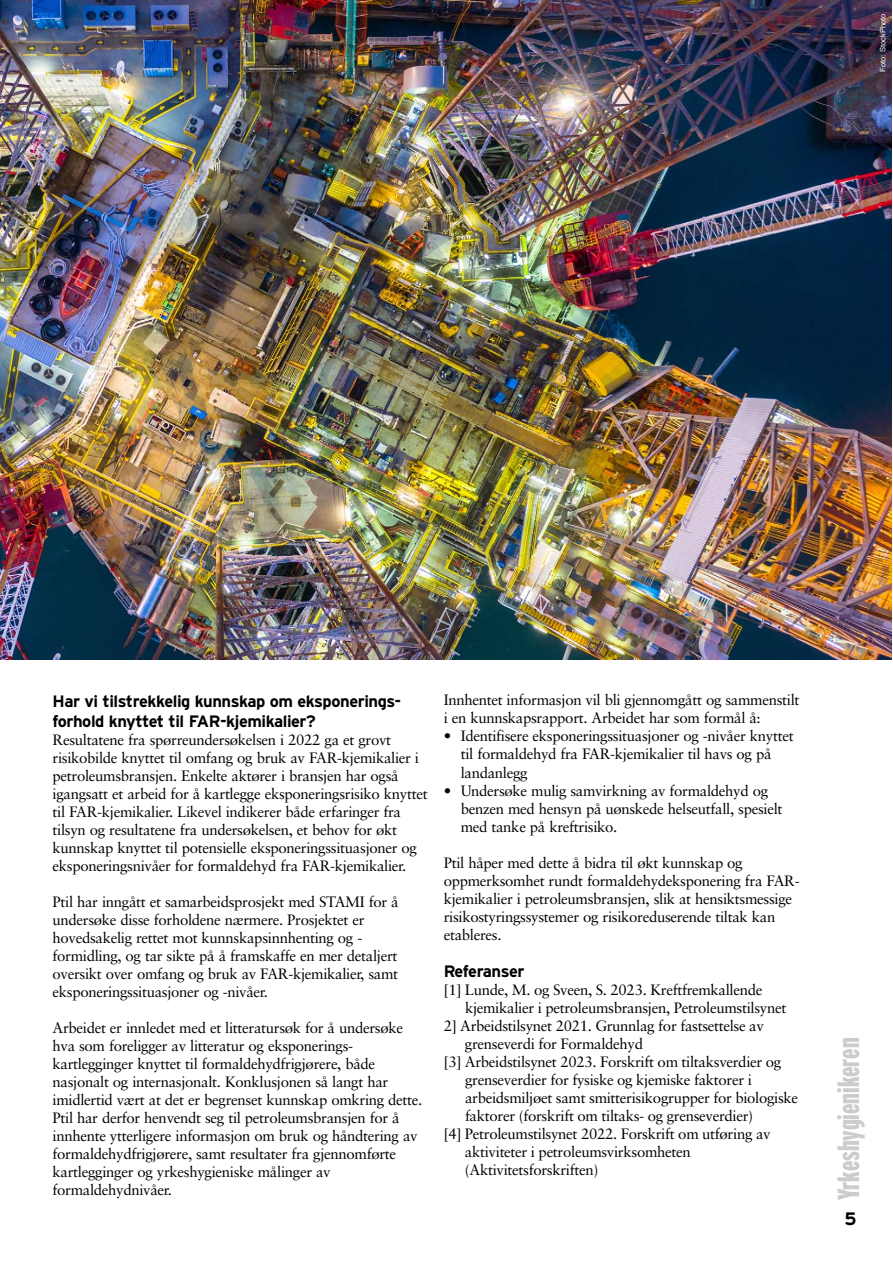
<style>
.page{position:relative;width:893px;height:1263px;background:#fff}
.page>*{position:absolute;margin:0;border:0;box-sizing:border-box;transform-origin:0 0}
.t1{font:900 extra-condensed 30.3px "Interstate";color:#ccc}
.t2{font:700 18px "Interstate";color:#000}
.t3{font:700 16.5px/19.5px "Interstate";letter-spacing:-.03em;color:#000}
.t4{font:15px/18px "Sabon";letter-spacing:-.02em;color:#000}
.t5{font:7.5px "Helvetica";color:#fff}
</style>
<div class="page">
<img style="left:0;top:1px;width:891px;height:659px">
<p class="t5" style="left:880px;top:72px;width:59px;rotate:-90deg">Foto: StockPhoto</p>
<p class="t3" style="left:53px;top:693px;width:350px">Har vi tilstrekkelig kunnskap om eksponerings&shy;forhold knyttet til FAR-kjemikalier?</p>
<p class="t4" style="left:53px;top:732px;width:377px">Resultatene fra spørreundersøkelsen i 2022 ga et grovt risikobilde knyttet til omfang og bruk av FAR-kjemikalier i petroleumsbransjen. Enkelte aktører i bransjen har også igangsatt et arbeid for å kartlegge eksponeringsrisiko knyttet til FAR-kjemikalier. Likevel indikerer både erfaringer fra tilsyn og resultatene fra undersøkelsen, et behov for økt kunnskap knyttet til potensielle eksponeringssituasjoner og eksponeringsnivåer for formaldehyd fra FAR-kjemikalier.</p>
<p class="t4" style="left:53px;top:894px;width:348px">Ptil har inngått et samarbeidsprosjekt med STAMI for å undersøke disse forholdene nærmere. Prosjektet er hovedsakelig rettet mot kunnskapsinnhenting og - formidling, og tar sikte på å framskaffe en mer detaljert oversikt over omfang og bruk av FAR-kjemikalier, samt eksponeringssituasjoner og -nivåer.</p>
<p class="t4" style="left:53px;top:1020px;width:371px">Arbeidet er innledet med et litteratursøk for å undersøke hva som foreligger av litteratur og eksponerings - kartlegginger knyttet til formaldehydfrigjørere, både nasjonalt og internasjonalt. Konklusjonen så langt har imidlertid vært at det er begrenset kunnskap omkring dette.<br>Ptil har derfor henvendt seg til petroleumsbransjen for å innhente ytterligere informasjon om bruk og håndtering av formaldehydfrigjørere, samt resultater fra gjennomførte kartlegginger og yrkeshygieniske målinger av formaldehydnivåer.</p>
<p class="t4" style="left:444px;top:692px;width:357px">Innhentet informasjon vil bli gjennomgått og sammenstilt i en kunnskapsrapport. Arbeidet har som formål å:</p>
<p class="t4" style="left:461px;top:728px;width:334px;text-indent:-17px">• Identifisere eksponeringssituasjoner og -nivåer knyttet til formaldehyd fra FAR-kjemikalier til havs og på landanlegg</p>
<p class="t4" style="left:461px;top:782px;width:323px;text-indent:-17px">• Undersøke mulig samvirkning av formaldehyd og benzen med hensyn på uønskede helseutfall, spesielt med tanke på kreftrisiko.</p>
<p class="t4" style="left:444px;top:855px;width:357px">Ptil håper med dette å bidra til økt kunnskap og oppmerksomhet rundt formaldehydeksponering fra FAR&shy;kjemikalier i petroleumsbransjen, slik at hensiktsmessige risikostyringssystemer og risikoreduserende tiltak kan etableres.</p>
<p class="t3" style="left:444px;top:963px;width:82px">Referanser</p>
<p class="t4" style="left:465px;top:982px;width:323px;text-indent:-21px">[1] Lunde, M. og Sveen, S. 2023. Kreftfremkallende kjemikalier i petroleumsbransjen, Petroleumstilsynet</p>
<p class="t4" style="left:465px;top:1018px;width:300px;text-indent:-21px">2] Arbeidstilsynet 2021. Grunnlag for fastsettelse av grenseverdi for Formaldehyd</p>
<p class="t4" style="left:465px;top:1054px;width:335px;text-indent:-21px">[3] Arbeidstilsynet 2023. Forskrift om tiltaksverdier og grenseverdier for fysiske og kjemiske faktorer i arbeidsmiljøet samt smitterisikogrupper for biologiske faktorer (forskrift om tiltaks- og grenseverdier)</p>
<p class="t4" style="left:465px;top:1126px;width:307px;text-indent:-21px">[4] Petroleumstilsynet 2022. Forskrift om utføring av aktiviteter i petroleumsvirksomheten (Aktivitetsforskriften)</p>
<p class="t1" style="left:837px;top:1200px;width:164px;rotate:-90deg">Yrkeshygienikeren</p>
<p class="t2" style="left:845px;top:1212px;width:14px">5</p>
</div>
